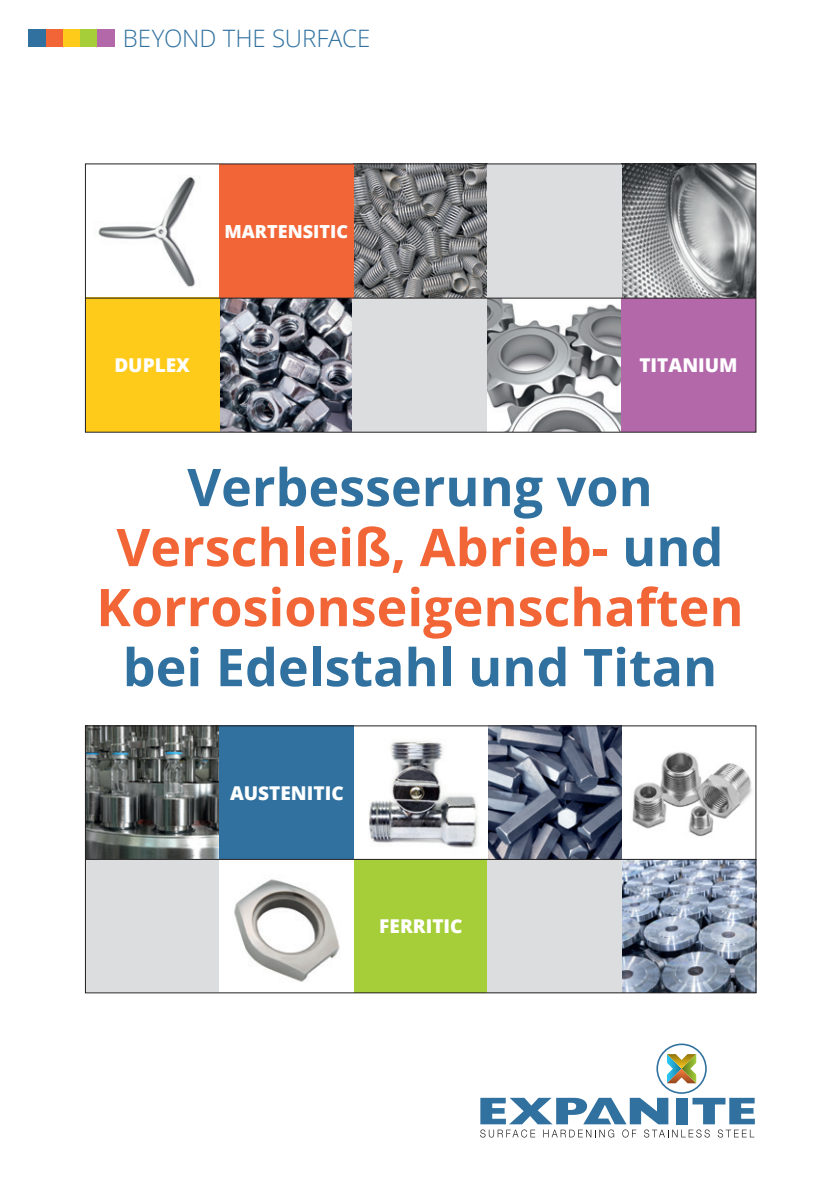
<style>
.page{position:relative;width:840px;height:1191px;background:#fff}
.page>*{position:absolute;margin:0;border:0;box-sizing:border-box;transform-origin:0 0}
.t1{font:700 52px/60px "Open Sans";color:#f26537;text-align:center}
.t2{font:700 52px "Open Sans";color:#30719f}
.t3{font:300 24px "Open Sans";letter-spacing:-.005em;color:#30719f}
.t4{font:800 19px "Open Sans";color:#fff}
.t5{font:800 18px "Open Sans";color:#fff}
.s1{color:#30719f}
</style>
<div class="page">
<div style="left:80px;top:30px;width:17px;height:17px;background:#a6ce39"></div>
<div style="left:97px;top:30px;width:17px;height:17px;background:#b368aa"></div>
<div style="left:63px;top:30px;width:17px;height:17px;background:#fecb1b"></div>
<div style="left:46px;top:30px;width:17px;height:17px;background:#f26537"></div>
<div style="left:28px;top:30px;width:18px;height:17px;background:#30719f"></div>
<svg style="left:480px;top:1043px;width:274px;height:94px"></svg>
<img style="left:354px;top:727px;width:267px;height:132px">
<img style="left:632px;top:752px;width:120px;height:85px">
<img style="left:621px;top:860px;width:133px;height:131px">
<img style="left:87px;top:727px;width:133px;height:132px">
<div style="left:354px;top:859px;width:133px;height:133px;background:#a6ce39"></div>
<div style="left:86px;top:859px;width:134px;height:133px;background:#dcdddf"></div>
<div style="left:487px;top:859px;width:134px;height:133px;background:#dcdddf"></div>
<div style="left:220px;top:725px;width:134px;height:134px;background:#30719f"></div>
<img style="left:234px;top:879px;width:106px;height:103px">
<img style="left:98px;top:175px;width:98px;height:112px">
<img style="left:219px;top:299px;width:133px;height:132px">
<img style="left:487px;top:299px;width:134px;height:132px">
<img style="left:353px;top:165px;width:134px;height:133px">
<img style="left:621px;top:165px;width:133px;height:133px">
<div style="left:621px;top:298px;width:134px;height:134px;background:#b368aa"></div>
<div style="left:85px;top:298px;width:134px;height:134px;background:#fecb1b"></div>
<div style="left:352px;top:298px;width:134px;height:134px;background:#dcdddf"></div>
<div style="left:487px;top:164px;width:134px;height:133px;background:#dcdddf"></div>
<div style="left:219px;top:164px;width:134px;height:134px;background:#f26537"></div>
<hr style="left:85px;top:298px;width:670px;height:1px;background:#231f20">
<div style="left:85px;top:163px;width:671px;height:270px;border:1px solid #231f20"></div>
<div style="left:85px;top:725px;width:671px;height:268px;border:1px solid #231f20"></div>
<hr style="left:86px;top:859px;width:669px;height:1px;background:#231f20">
<p class="t3" style="left:123px;top:21px;width:249px">BEYOND THE SURFACE</p>
<p class="t5" style="left:224px;top:218px;width:125px">MARTENSITIC</p>
<p class="t4" style="left:114px;top:352px;width:77px">DUPLEX</p>
<p class="t4" style="left:639px;top:352px;width:100px">TITANIUM</p>
<p class="t1" style="left:96px;top:456px;width:648px"><span class="s1">Verbesserung von<br></span>Verschleiß, Abrieb- <span class="s1">und<br></span>Korrosionseigenschaften</p>
<p class="t2" style="left:123px;top:630px;width:595px">bei Edelstahl und Titan</p>
<p class="t4" style="left:230px;top:779px;width:115px">AUSTENITIC</p>
<p class="t4" style="left:379px;top:912px;width:85px">FERRITIC</p>
</div>
